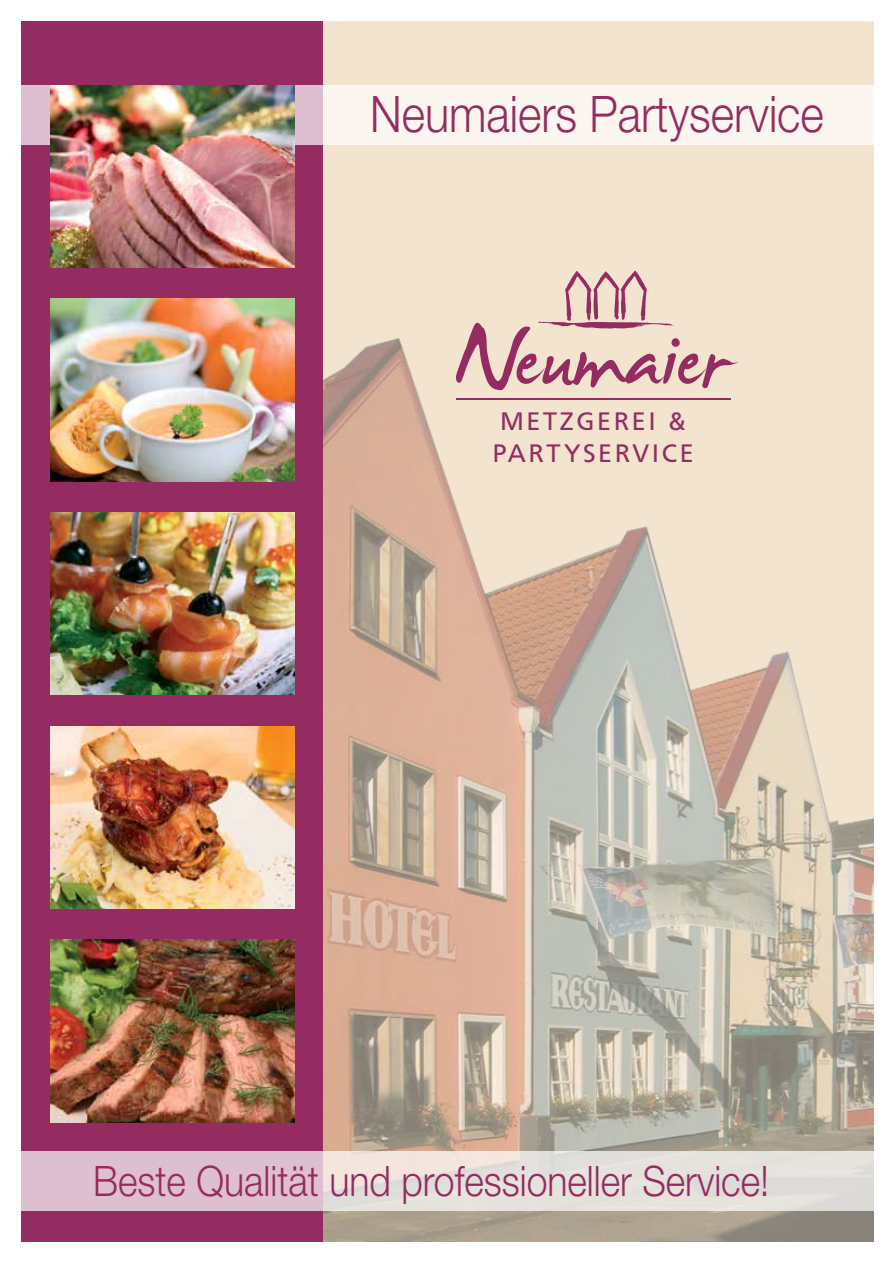
<style>
.page{position:relative;width:893px;height:1263px;background:#fff}
.page>*{position:absolute;margin:0;border:0;box-sizing:border-box;transform-origin:0 0}
.t1{font:300 50.4px "Helvetica Neue";color:#942c61;scale:.89 1}
.t2{font:300 42px "Helvetica Neue";color:#942c61;scale:.89 1}
.t3{font:26.4px/31.7px "Frutus T";letter-spacing:.1em;color:#942c61}
</style>
<div class="page">
<div style="left:270px;top:21px;width:604px;height:1221px;background:#f2e4ce"></div>
<img style="left:323px;top:338px;width:551px;height:904px">
<hr style="left:456px;top:398px;width:275px;height:1px;background:#942c61">
<svg style="left:456px;top:271px;width:283px;height:119px"></svg>
<div style="left:21px;top:21px;width:302px;height:1221px;background:#942c61"></div>
<svg style="left:21px;top:1151px;width:853px;height:60px;fill:#e0deda"></svg>
<svg style="left:21px;top:85px;width:853px;height:60px;background:#f8f0ec"></svg>
<img style="left:50px;top:299px;width:244px;height:182px">
<img style="left:50px;top:512px;width:244px;height:183px">
<img style="left:50px;top:85px;width:244px;height:182px">
<img style="left:50px;top:726px;width:244px;height:182px">
<img style="left:50px;top:940px;width:244px;height:182px">
<p class="t1" style="left:370px;top:83px;width:511px">Neumaiers Partyservice</p>
<p class="t3" style="left:492px;top:405px;width:203px">METZGEREI &amp;<br>PARTYSERVICE</p>
<p class="t2" style="left:93px;top:1155px;width:761px">Beste Qualität und professioneller Service!</p>
</div>
